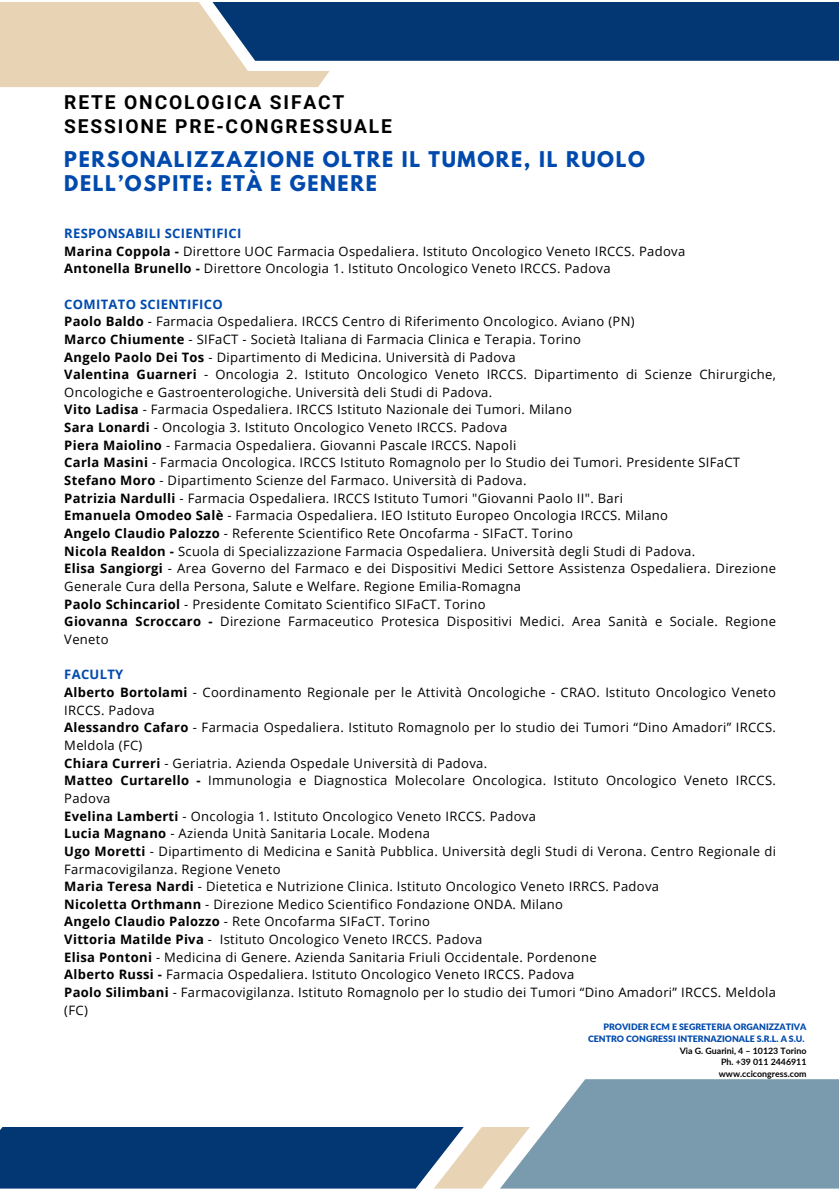
<style>
.page{position:relative;width:839px;height:1191px;background:#fff}
.page>*{position:absolute;margin:0;border:0;box-sizing:border-box;transform-origin:0 0}
.t1{font:700 19.2px/24px "League Spartan";letter-spacing:.085em;color:#004aad}
.t2{font:700 19.2px/24px "Roboto";letter-spacing:.095em;color:#000}
.t3{font:13px/17.6px "Open Sans";letter-spacing:.025em;color:#000}
.t4{font:900 8.8px/11.8px "Lato";color:#004aad;text-align:right}
.t5{font:700 8.8px/11.8px "Lato";color:#000;text-align:justify}
.s1{font-weight:700;color:#004aad}
.s2{font-weight:700}
</style>
<div class="page">
<svg style="left:0;top:2px;width:838px;height:85px"></svg>
<svg style="left:0;top:1079px;width:838px;height:110px"></svg>
<h1 class="t2" style="left:64px;top:91px;width:329px">RETE ONCOLOGICA SIFACT<br>SESSIONE PRE-CONGRESSUALE</h1>
<h1 class="t1" style="left:64px;top:150px;width:582px">PERSONALIZZAZIONE OLTRE IL TUMORE, IL RUOLO<br>DELL’OSPITE: ETÀ E GENERE</h1>
<p class="t3" style="left:64px;top:224px;width:622px"><span class="s1">RESPONSABILI SCIENTIFICI<br></span><span class="s2">Marina Coppola -</span> Direttore UOC Farmacia Ospedaliera. Istituto Oncologico Veneto IRCCS. Padova<br><span class="s2">Antonella Brunello -</span> Direttore Oncologia 1. Istituto Oncologico Veneto IRCCS. Padova</p>
<p class="t3" style="left:64px;top:295px;width:713px"><span class="s1">COMITATO SCIENTIFICO<br></span><span class="s2">Paolo Baldo</span> - Farmacia Ospedaliera. IRCCS Centro di Riferimento Oncologico. Aviano (PN)<br><span class="s2">Marco Chiumente</span> - SIFaCT - Società Italiana di Farmacia Clinica e Terapia. Torino<br><span class="s2">Angelo Paolo Dei Tos</span> - Dipartimento di Medicina. Università di Padova<br><span class="s2">Valentina Guarneri</span> - Oncologia 2. Istituto Oncologico Veneto IRCCS. Dipartimento di Scienze Chirurgiche, Oncologiche e Gastroenterologiche. Università deli Studi di Padova.<br><span class="s2">Vito Ladisa</span> - Farmacia Ospedaliera. IRCCS Istituto Nazionale dei Tumori. Milano<br><span class="s2">Sara Lonardi</span> - Oncologia 3. Istituto Oncologico Veneto IRCCS. Padova<br><span class="s2">Piera Maiolino</span> - Farmacia Ospedaliera. Giovanni Pascale IRCCS. Napoli<br><span class="s2">Carla Masini</span> - Farmacia Oncologica. IRCCS Istituto Romagnolo per lo Studio dei Tumori. Presidente SIFaCT <span class="s2">Stefano Moro</span> - Dipartimento Scienze del Farmaco. Università di Padova.<br><span class="s2">Patrizia Nardulli</span> - Farmacia Ospedaliera. IRCCS Istituto Tumori "Giovanni Paolo II". Bari<br><span class="s2">Emanuela Omodeo Salè</span> - Farmacia Ospedaliera. IEO Istituto Europeo Oncologia IRCCS. Milano<br><span class="s2">Angelo Claudio Palozzo</span> - Referente Scientifico Rete Oncofarma - SIFaCT. Torino<br><span class="s2">Nicola Realdon -</span> Scuola di Specializzazione Farmacia Ospedaliera. Università degli Studi di Padova.<br><span class="s2">Elisa Sangiorgi</span> - Area Governo del Farmaco e dei Dispositivi Medici Settore Assistenza Ospedaliera. Direzione Generale Cura della Persona, Salute e Welfare. Regione Emilia-Romagna<br><span class="s2">Paolo Schincariol</span> - Presidente Comitato Scientifico SIFaCT. Torino<br><span class="s2">Giovanna Scroccaro -</span> Direzione Farmaceutico Protesica Dispositivi Medici. Area Sanità e Sociale. Regione Veneto</p>
<p class="t3" style="left:64px;top:665px;width:713px"><span class="s1">FACULTY<br></span><span class="s2">Alberto Bortolami</span> - Coordinamento Regionale per le Attività Oncologiche - CRAO. Istituto Oncologico Veneto IRCCS. Padova<br><span class="s2">Alessandro Cafaro</span> - Farmacia Ospedaliera. Istituto Romagnolo per lo studio dei Tumori “Dino Amadori” IRCCS.<br>Meldola (FC)<br><span class="s2">Chiara Curreri</span> - Geriatria. Azienda Ospedale Università di Padova.<br><span class="s2">Matteo Curtarello -</span> Immunologia e Diagnostica Molecolare Oncologica. Istituto Oncologico Veneto IRCCS.<br>Padova<br><span class="s2">Evelina Lamberti</span> - Oncologia 1. Istituto Oncologico Veneto IRCCS. Padova<br><span class="s2">Lucia Magnano</span> - Azienda Unità Sanitaria Locale. Modena<br><span class="s2">Ugo Moretti</span> - Dipartimento di Medicina e Sanità Pubblica. Università degli Studi di Verona. Centro Regionale di Farmacovigilanza. Regione Veneto<br><span class="s2">Maria Teresa Nardi</span> - Dietetica e Nutrizione Clinica. Istituto Oncologico Veneto IRRCS. Padova<br><span class="s2">Nicoletta Orthmann</span> - Direzione Medico Scientifico Fondazione ONDA. Milano<br><span class="s2">Angelo Claudio Palozzo</span> - Rete Oncofarma SIFaCT. Torino<br><span class="s2">Vittoria Matilde Piva</span> - Istituto Oncologico Veneto IRCCS. Padova<br><span class="s2">Elisa Pontoni</span> - Medicina di Genere. Azienda Sanitaria Friuli Occidentale. Pordenone<br><span class="s2">Alberto Russi -</span> Farmacia Ospedaliera. Istituto Oncologico Veneto IRCCS. Padova<br><span class="s2">Paolo Silimbani</span> - Farmacovigilanza. Istituto Romagnolo per lo studio dei Tumori “Dino Amadori” IRCCS. Meldola (FC)</p>
<p class="t4" style="left:588px;top:1021px;width:220px">PROVIDER ECM E SEGRETERIA ORGANIZZATIVA<br>CENTRO CONGRESSI INTERNAZIONALE S.R.L. A S.U.</p>
<p class="t5" style="left:718px;top:1044px;width:89px;text-indent:-39px">Via G. Guarini, 4 – 10123 Torino Ph. +39 011 2446911 www.ccicongress.com</p>
</div>
